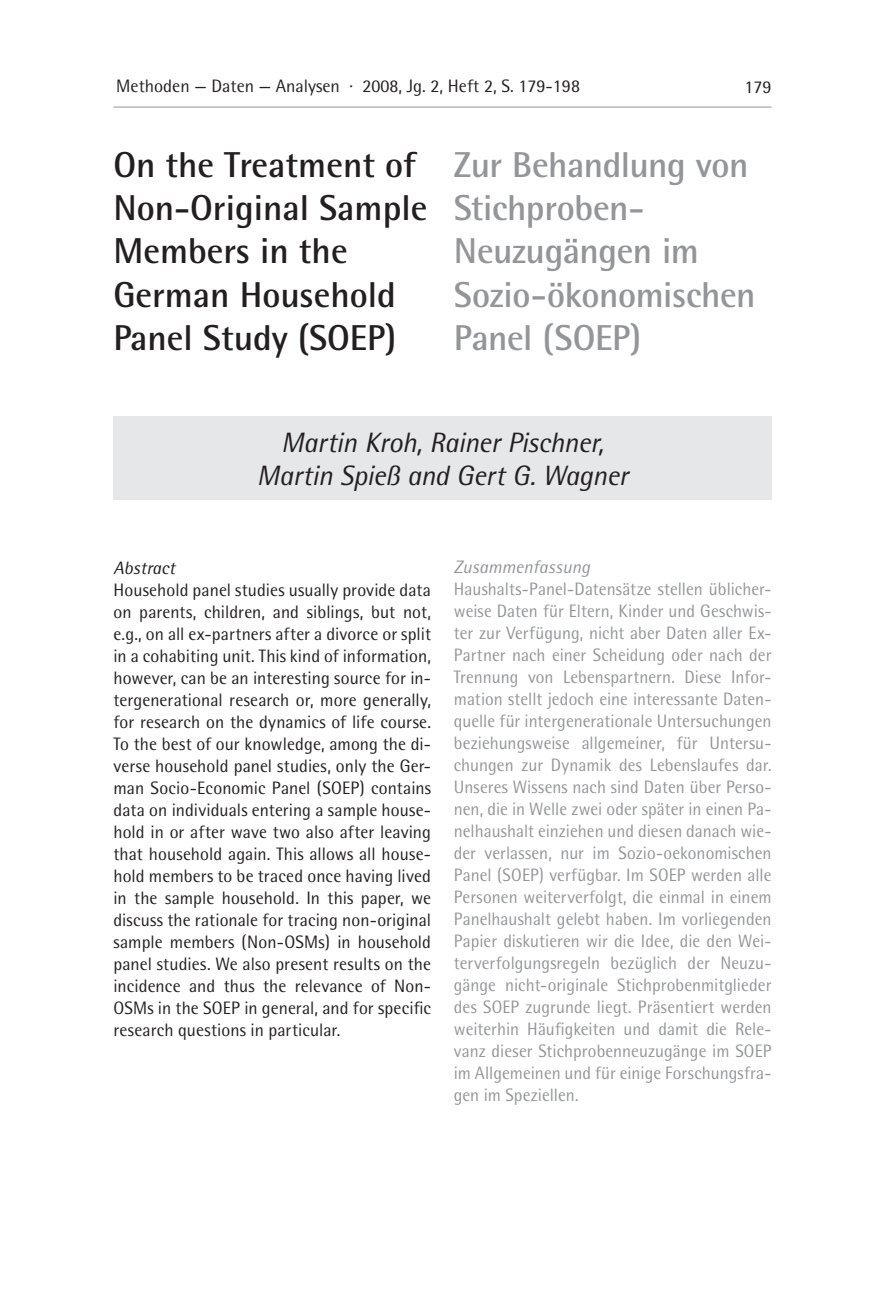
<style>
.page{position:relative;width:885px;height:1316px;background:#fff}
.page>*{position:absolute;margin:0;border:0;box-sizing:border-box;transform-origin:0 0}
.t1{font:700 36px/43.2px "Rotis Semi Sans";color:#231f20}
.t2{font:700 36px/43.2px "Rotis Semi Sans";letter-spacing:-.01em;color:#939598}
.t3{font:italic 28px/33.6px "Rotis Semi Sans";letter-spacing:-.01em;color:#231f20;text-align:center}
.t4{font:18px/22px "Rotis Semi Sans";letter-spacing:.005em;color:#939598;text-align:justify;scale:.96 1}
.t5{font:18px/22px "Rotis Semi Sans";color:#231f20;text-align:justify}
.t6{font:italic 18px "Rotis Semi Sans";color:#939598}
.t7{font:italic 18px "Rotis Semi Sans";color:#231f20}
</style>
<div class="page">
<hr style="left:113px;top:107px;width:658px;height:1px;background:#939598">
<div style="left:113px;top:416px;width:658px;height:83px;background:#e6e7e9"></div>
<p class="t5" style="left:116px;top:75px;width:465px">Methoden — Daten — Analysen · 2008, Jg. 2, Heft 2, S. 179-198</p>
<p class="t5" style="left:744px;top:75px;width:29px">179</p>
<h1 class="t1" style="left:113px;top:142px;width:315px">On the Treatment of<br>Non-Original Sample<br>Members in the<br>German Household<br>Panel Study (SOEP)</h1>
<h1 class="t2" style="left:454px;top:142px;width:303px">Zur Behandlung von<br>Stichproben-<br>Neuzugängen im<br>Sozio-ökonomischen<br>Panel (SOEP)</h1>
<h2 class="t3" style="left:257px;top:425px;width:373px">Martin Kroh, Rainer Pischner,<br>Martin Spieß and Gert G. Wagner</h2>
<p class="t7" style="left:113px;top:556px;width:63px">Abstract</p>
<p class="t5" style="left:113px;top:578px;width:319px">Household panel studies usually provide data on parents, children, and siblings, but not, e.g., on all ex-partners after a divorce or split in a cohabiting unit. This kind of information, however, can be an interesting source for in&shy;tergenerational research or, more generally, for research on the dynamics of life course.<br>To the best of our knowledge, among the di&shy;verse household panel studies, only the Ger&shy;man Socio-Economic Panel (SOEP) contains data on individuals entering a sample house&shy;hold in or after wave two also after leaving that household again. This allows all house&shy;hold members to be traced once having lived in the sample household. In this paper, we discuss the rationale for tracing non-original sample members (Non-OSMs) in household panel studies. We also present results on the incidence and thus the relevance of Non-OSMs in the SOEP in general, and for specific research questions in particular.</p>
<p class="t6" style="left:454px;top:556px;width:138px">Zusammenfassung</p>
<p class="t4" style="left:454px;top:578px;width:332px">Haushalts-Panel-Datensätze stellen üblicher&shy;weise Daten für Eltern, Kinder und Geschwis&shy;ter zur Verfügung, nicht aber Daten aller Ex-Partner nach einer Scheidung oder nach der Trennung von Lebenspartnern. Diese Infor&shy;mation stellt jedoch eine interessante Daten&shy;quelle für intergenerationale Untersuchungen beziehungsweise allgemeiner, für Untersu&shy;chungen zur Dynamik des Lebenslaufes dar.<br>Unseres Wissens nach sind Daten über Perso&shy;nen, die in Welle zwei oder später in einen Pa&shy;nelhaushalt einziehen und diesen danach wie&shy;der verlassen, nur im Sozio-oekonomischen Panel (SOEP) verfügbar. Im SOEP werden alle Personen weiterverfolgt, die einmal in einem Panelhaushalt gelebt haben. Im vorliegenden Papier diskutieren wir die Idee, die den Wei&shy;terverfolgungsregeln bezüglich der Neuzu&shy;gänge nicht-originale Stichprobenmitglieder des SOEP zugrunde liegt. Präsentiert werden weiterhin Häufigkeiten und damit die Rele&shy;vanz dieser Stichprobenneuzugänge im SOEP im Allgemeinen und für einige Forschungsfra&shy;gen im Speziellen.</p>
</div>
